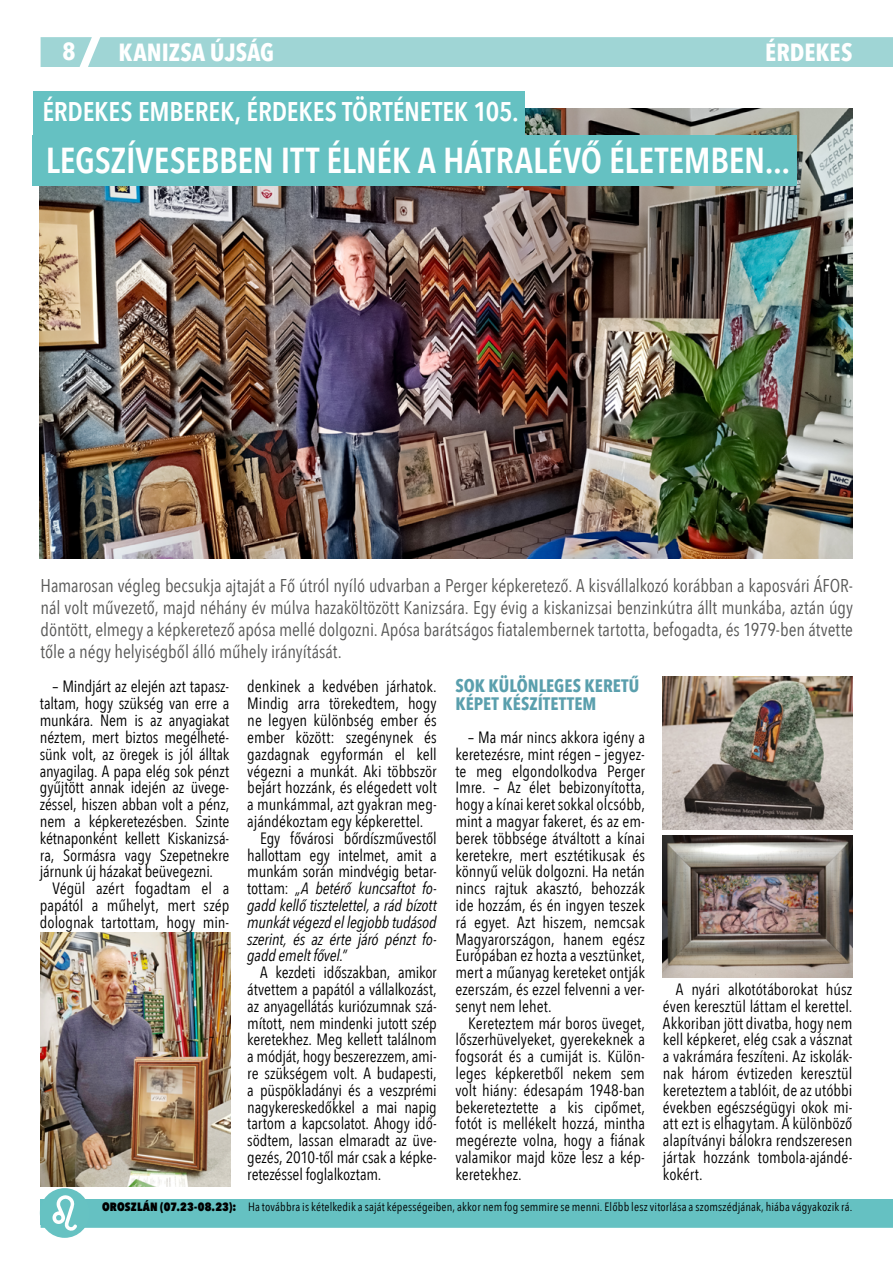
<style>
.page{position:relative;width:893px;height:1263px;background:#fff}
.page>*{position:absolute;margin:0;border:0;box-sizing:border-box;transform-origin:0 0}
.t1{font:600 36px "Avenir Next Condensed";color:#fff}
.t2{font:600 27px "Avenir Next Condensed";letter-spacing:-.005em;color:#fff}
.t3{font:700 24.75px "Avenir Next Condensed";color:#fff}
.t4{font:18.45px/22.2px "Avenir Next Condensed";color:#575756;text-align:justify}
.t5{font:700 18px/18px "Avenir Next Condensed";color:#5a9fad}
.t6{font:16.35px/16.8px "Avenir Next Condensed";letter-spacing:-.005em;color:#000;text-align:justify}
.t7{font:italic 16.35px "Avenir Next Condensed";letter-spacing:-.01em;color:#000}
.t8{font:12px "Avenir Next Condensed";letter-spacing:.015em;color:#000}
.s1{font-style:normal}
.s2{font-weight:800}
</style>
<div class="page">
<img style="left:40px;top:108px;width:812px;height:450px">
<img style="left:41px;top:933px;width:190px;height:253px">
<img style="left:663px;top:676px;width:189px;height:154px">
<img style="left:663px;top:835px;width:189px;height:142px">
<hr style="left:41px;top:1225px;width:852px;height:3px;background:#65c1c2">
<div style="left:41px;top:37px;width:852px;height:30px;background:#9fd5d5"></div>
<div style="left:41px;top:1199px;width:852px;height:26px;background:#65c1c2"></div>
<div style="left:40px;top:1188px;width:50px;height:50px;background:#66c2c2;border-radius:50%"></div>
<svg style="left:52px;top:1195px;width:25px;height:36px"></svg>
<div style="left:33px;top:135px;width:764px;height:51px;background:#65c1c2"></div>
<div style="left:33px;top:91px;width:491px;height:47px;background:#65c1c2"></div>
<h3 class="t3" style="left:63px;top:37px;width:14px">8</h3>
<h3 class="t3" style="left:119px;top:38px;width:157px">KANIZSA ÚJSÁG</h3>
<h3 class="t3" style="left:765px;top:38px;width:89px">ÉRDEKES</h3>
<h2 class="t2" style="left:42px;top:88px;width:478px">ÉRDEKES EMBEREK, ÉRDEKES TÖRTÉNETEK 105.</h2>
<h1 class="t1" style="left:46px;top:129px;width:746px">LEGSZÍVESEBBEN ITT ÉLNÉK A HÁTRALÉVŐ ÉLETEMBEN...</h1>
<p class="t4" style="left:41px;top:573px;width:814px">Hamarosan végleg becsukja ajtaját a Fő útról nyíló udvarban a Perger képkeretező. A kisvállalkozó korábban a kaposvári ÁFOR&shy;nál volt művezető, majd néhány év múlva hazaköltözött Kanizsára. Egy évig a kiskanizsai benzinkútra állt munkába, aztán úgy döntött, elmegy a képkeretező apósa mellé dolgozni. Apósa barátságos fiatalembernek tartotta, befogadta, és 1979-ben átvette tőle a négy helyiségből álló műhely irányítását.</p>
<p class="t6" style="left:53px;top:678px;width:178px">– Mindjárt az elején azt tapasz-</p>
<p class="t6" style="left:40px;top:694px;width:191px">taltam, hogy szükség van erre a</p>
<p class="t6" style="left:40px;top:711px;width:191px">munkára. Nem is az anyagiakat</p>
<p class="t6" style="left:40px;top:728px;width:191px">néztem, mert biztos megélheté-</p>
<p class="t6" style="left:40px;top:745px;width:191px">sünk volt, az öregek is jól álltak</p>
<p class="t6" style="left:40px;top:762px;width:191px">anyagilag. A papa elég sok pénzt</p>
<p class="t6" style="left:40px;top:778px;width:191px">gyűjtött annak idején az üvege-</p>
<p class="t6" style="left:40px;top:795px;width:191px">zéssel, hiszen abban volt a pénz,</p>
<p class="t6" style="left:40px;top:812px;width:191px">nem a képkeretezésben. Szinte</p>
<p class="t6" style="left:40px;top:829px;width:191px">kétnaponként kellett Kiskanizsá-</p>
<p class="t6" style="left:40px;top:846px;width:191px">ra, Sormásra vagy Szepetnekre</p>
<p class="t6" style="left:40px;top:862px;width:175px">járnunk új házakat beüvegezni.</p>
<p class="t6" style="left:53px;top:879px;width:178px">Végül azért fogadtam el a</p>
<p class="t6" style="left:40px;top:896px;width:191px">papától a műhelyt, mert szép</p>
<p class="t6" style="left:40px;top:913px;width:191px">dolognak tartottam, hogy min-</p>
<p class="t6" style="left:247px;top:678px;width:191px">denkinek a kedvében járhatok.</p>
<p class="t6" style="left:247px;top:694px;width:191px">Mindig arra törekedtem, hogy</p>
<p class="t6" style="left:247px;top:711px;width:191px">ne legyen különbség ember és</p>
<p class="t6" style="left:247px;top:728px;width:191px">ember között: szegénynek és</p>
<p class="t6" style="left:247px;top:745px;width:191px">gazdagnak egyformán el kell</p>
<p class="t6" style="left:247px;top:762px;width:191px">végezni a munkát. Aki többször</p>
<p class="t6" style="left:247px;top:778px;width:191px">bejárt hozzánk, és elégedett volt</p>
<p class="t6" style="left:247px;top:795px;width:191px">a munkámmal, azt gyakran meg-</p>
<p class="t6" style="left:247px;top:812px;width:178px">ajándékoztam egy képkerettel.</p>
<p class="t6" style="left:260px;top:829px;width:178px">Egy fővárosi bőrdíszművestől</p>
<p class="t6" style="left:247px;top:846px;width:191px">hallottam egy intelmet, amit a</p>
<p class="t6" style="left:247px;top:862px;width:191px">munkám során mindvégig betar-</p>
<p class="t7" style="left:247px;top:878px;width:191px"><span class="s1">tottam:</span> „A betérő kuncsaftot fo-</p>
<p class="t7" style="left:247px;top:895px;width:191px">gadd kellő tisztelettel, a rád bízott</p>
<p class="t7" style="left:247px;top:912px;width:191px">munkát végezd el legjobb tudásod</p>
<p class="t7" style="left:247px;top:929px;width:191px">szerint, és az érte járó pénzt fo-</p>
<p class="t7" style="left:247px;top:946px;width:101px">gadd emelt fővel.”</p>
<p class="t6" style="left:247px;top:963px;width:191px;text-indent:13px">A kezdeti időszakban, amikor átvettem a papától a vállalkozást, az anyagellátás kuriózumnak szá&shy;mított, nem mindenki jutott szép keretekhez. Meg kellett találnom a módját, hogy beszerezzem, ami&shy;re szükségem volt. A budapesti, a püspökladányi és a veszprémi nagykereskedőkkel a mai napig tartom a kapcsolatot. Ahogy idő&shy;södtem, lassan elmaradt az üve&shy;gezés, 2010-től már csak a képke&shy;retezéssel foglalkoztam.</p>
<p class="t5" style="left:455px;top:677px;width:185px">SOK KÜLÖNLEGES KERETŰ<br>KÉPET KÉSZÍTETTEM</p>
<p class="t6" style="left:455px;top:728px;width:191px;text-indent:13px">– Ma már nincs akkora igény a keretezésre, mint régen – jegyez&shy;te meg elgondolkodva Perger Imre. – Az élet bebizonyította, hogy a kínai keret sokkal olcsóbb, mint a magyar fakeret, és az em&shy;berek többsége átváltott a kínai keretekre, mert esztétikusak és könnyű velük dolgozni. Ha netán nincs rajtuk akasztó, behozzák ide hozzám, és én ingyen teszek rá egyet. Azt hiszem, nemcsak Magyarországon, hanem egész Európában ez hozta a vesztünket, mert a műanyag kereteket ontják ezerszám, és ezzel felvenni a ver&shy;senyt nem lehet.</p>
<p class="t6" style="left:455px;top:1014px;width:191px;text-indent:13px">Kereteztem már boros üveget, lőszerhüvelyeket, gyerekeknek a fogsorát és a cumiját is. Külön&shy;leges képkeretből nekem sem volt hiány: édesapám 1948-ban bekereteztette a kis cipőmet, fotót is mellékelt hozzá, mintha megérezte volna, hogy a fiának valamikor majd köze lesz a kép&shy;keretekhez.</p>
<p class="t6" style="left:663px;top:980px;width:191px;text-indent:13px">A nyári alkotótáborokat húsz éven keresztül láttam el kerettel.<br>Akkoriban jött divatba, hogy nem kell képkeret, elég csak a vásznat a vakrámára feszíteni. Az iskolák&shy;nak három évtizeden keresztül kereteztem a tablóit, de az utóbbi években egészségügyi okok mi&shy;att ezt is elhagytam. A különböző alapítványi bálokra rendszeresen jártak hozzánk tombola-ajándé&shy;kokért.</p>
<p class="t8" style="left:102px;top:1196px;width:752px"><span class="s2">OROSZLÁN (07.23-08.23):</span> Ha továbbra is kételkedik a saját képességeiben, akkor nem fog semmire se menni. Előbb lesz vitorlása a szomszédjának, hiába vágyakozik rá.</p>
</div>
